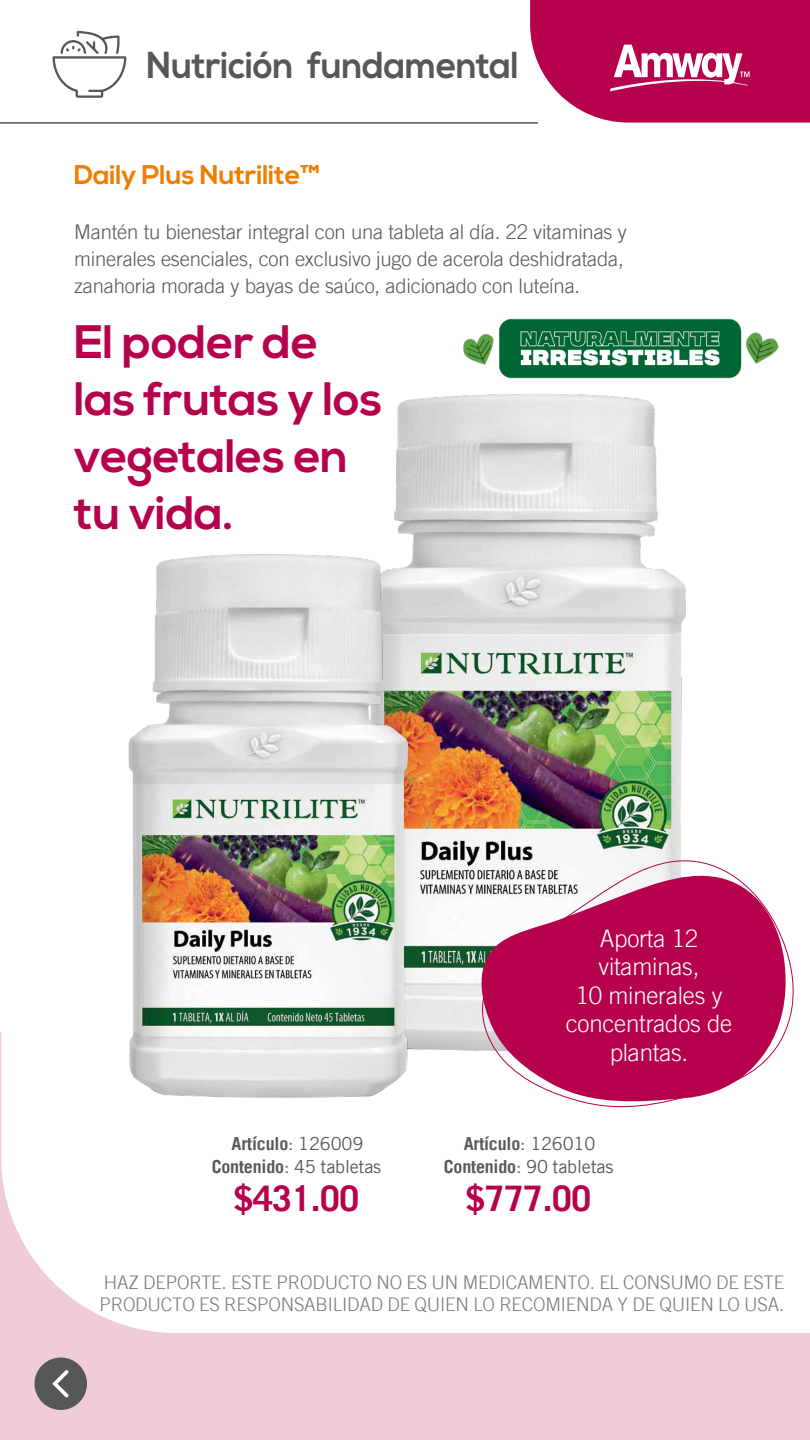
<style>
.page{position:relative;width:810px;height:1440px;background:#fff}
.page>*{position:absolute;margin:0;border:0;box-sizing:border-box;transform-origin:0 0}
.t1{font:700 46.88px/57.1px "Nexa";letter-spacing:-.01em;color:#b6014c}
.t2{font:700 37.5px "Nexa";letter-spacing:-.01em;color:#575756;scale:.94 1}
.t3{font:700 35.25px "Trade Gothic LT";letter-spacing:-.01em;color:#b6014c}
.t4{font:700 27px "Nexa";letter-spacing:-.01em;color:#f07d00}
.t5{font:300 24.08px/28.5px "Trade Gothic LT";letter-spacing:-.01em;color:#fff;text-align:center}
.t6{font:300 20.25px/27px "Trade Gothic LT";letter-spacing:-.01em;color:#575756}
.t7{font:300 18.75px/21.8px "Trade Gothic LT";letter-spacing:-.01em;color:#7c7b7b}
.t8{font:18px "Trade Gothic LT";letter-spacing:-.01em;color:#58595b}
.t9{font:700 18px "Trade Gothic LT";letter-spacing:-.01em;color:#58595b}
.s1{font-weight:400}
.s2{font-weight:700}
</style>
<div class="page">
<hr style="left:0;top:123px;width:538px;height:1px;background:#000">
<svg style="left:530px;top:0;width:280px;height:123px;background:#c02565"></svg>
<svg style="left:53px;top:31px;width:73px;height:67px"></svg>
<svg style="left:0;top:1152px;width:810px;height:288px"></svg>
<div style="left:34px;top:1357px;width:53px;height:53px;background:#575756;border-radius:50%"></div>
<svg style="left:52px;top:1370px;width:17px;height:27px"></svg>
<img style="left:249px;top:394px;width:559px;height:772px">
<img style="left:0;top:448px;width:469px;height:704px">
<svg style="left:476px;top:859px;width:320px;height:255px"></svg>
<img style="left:463px;top:318px;width:316px;height:61px">
<h2 class="t2" style="left:146px;top:44px;width:398px">Nutrición fundamental</h2>
<h3 class="t4" style="left:74px;top:159px;width:247px">Daily Plus Nutrilite™</h3>
<p class="t6" style="left:74px;top:218px;width:554px">Mantén tu bienestar integral con una tableta al día. 22 vitaminas y minerales esenciales, con exclusivo jugo de acerola deshidratada, zanahoria morada y bayas de saúco, adicionado con luteína.</p>
<h1 class="t1" style="left:74px;top:315px;width:310px">El poder de las frutas y los vegetales en tu vida.</h1>
<p class="t5" style="left:566px;top:923px;width:168px">Aporta 12 vitaminas,<br>10 minerales y concentrados de plantas.</p>
<p class="t9" style="left:232px;top:1133px;width:133px">Artículo<span class="s1">: 126009</span></p>
<p class="t9" style="left:464px;top:1133px;width:133px">Artículo<span class="s1">: 126010</span></p>
<p class="t8" style="left:212px;top:1156px;width:171px"><span class="s2">Contenido</span>: 45 tabletas</p>
<h3 class="t3" style="left:234px;top:1177px;width:127px">$431.00</h3>
<p class="t8" style="left:444px;top:1156px;width:171px"><span class="s2">Contenido</span>: 90 tabletas</p>
<h3 class="t3" style="left:466px;top:1177px;width:127px">$777.00</h3>
<p class="t7" style="left:99px;top:1272px;width:686px">HAZ DEPORTE. ESTE PRODUCTO NO ES UN MEDICAMENTO. EL CONSUMO DE ESTE<br>PRODUCTO ES RESPONSABILIDAD DE QUIEN LO RECOMIENDA Y DE QUIEN LO USA.</p>
</div>
